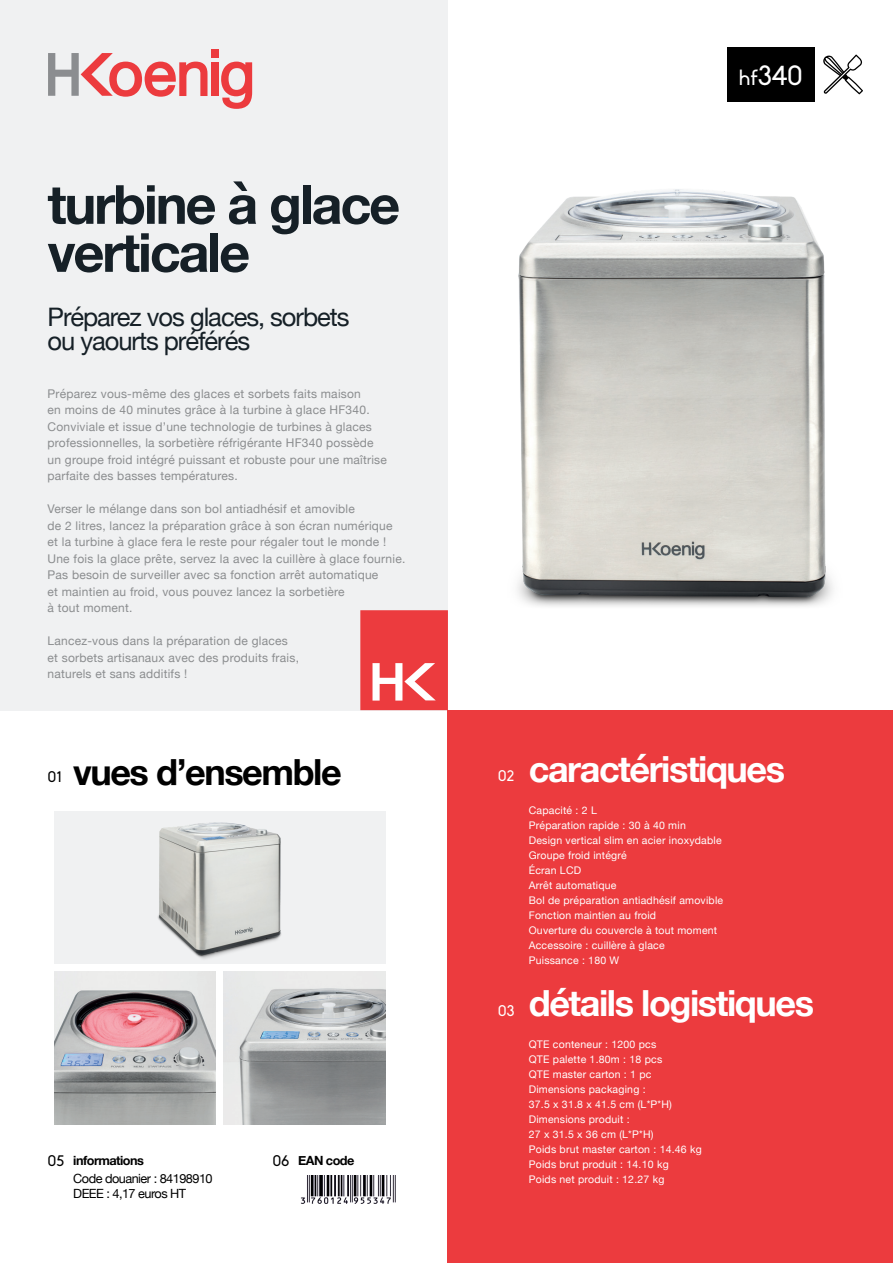
<style>
.page{position:relative;width:893px;height:1263px;background:#fff}
.page>*{position:absolute;margin:0;border:0;box-sizing:border-box;transform-origin:0 0}
.t1{font:700 54px/48px "Helvetica Neue";letter-spacing:-.04em;color:#162027}
.t2{font:700 36px "Helvetica Neue";letter-spacing:-.04em;color:#fff}
.t3{font:700 36px "Helvetica Neue";letter-spacing:-.04em;color:#000}
.t4{font:27px "Biko";color:#fff}
.t5{font:25.5px/24px "Helvetica Neue";letter-spacing:-.04em;color:#162027}
.t6{font:15px "Biko";color:#000}
.t7{font:15px "Biko";color:#fff}
.t8{font:12.75px/15.3px "Helvetica Neue";letter-spacing:-.04em;color:#000}
.t9{font:700 12.75px "Helvetica Neue";letter-spacing:-.04em;color:#000}
.t10{font:12px/16.5px "Helvetica Neue";letter-spacing:.02em;color:#8b8d8f}
.t11{font:10.5px/15px "Helvetica Neue";letter-spacing:.02em;color:#fff}
.s1{font-size:21px}
</style>
<div class="page">
<div style="left:0;top:0;width:448px;height:710px;background:#f0f1f2"></div>
<div style="left:448px;top:710px;width:445px;height:553px;background:#ec3b3e"></div>
<div style="left:727px;top:48px;width:88px;height:54px;background:#000"></div>
<svg style="left:823px;top:55px;width:40px;height:39px"></svg>
<svg style="left:360px;top:610px;width:88px;height:100px;background:#ee5355"></svg>
<div style="left:211px;top:49px;width:7px;height:8px;background:#ec3b3e"></div>
<div style="left:211px;top:62px;width:7px;height:34px;background:#ec3b3e"></div>
<svg style="left:48px;top:53px;width:159px;height:44px"></svg>
<svg style="left:221px;top:62px;width:31px;height:47px"></svg>
<img style="left:301px;top:1175px;width:95px;height:29px">
<img style="left:224px;top:972px;width:162px;height:152px">
<img style="left:54px;top:972px;width:162px;height:152px">
<div style="left:54px;top:811px;width:332px;height:152px;background:#f0f1f2"></div>
<img style="left:158px;top:822px;width:123px;height:137px">
<img style="left:517px;top:189px;width:316px;height:418px">
<h3 class="t4" style="left:739px;top:60px;width:65px"><span class="s1">hf</span>340</h3>
<h1 class="t1" style="left:48px;top:182px;width:354px">turbine à glace verticale</h1>
<h3 class="t5" style="left:48px;top:307px;width:304px">Préparez vos glaces, sorbets ou yaourts préférés</h3>
<p class="t10" style="left:48px;top:386px;width:341px">Préparez vous-même des glaces et sorbets faits maison<br>en moins de 40 minutes grâce à la turbine à glace HF340.<br>Conviviale et issue d’une technologie de turbines à glaces professionnelles, la sorbetière réfrigérante HF340 possède un groupe froid intégré puissant et robuste pour une maîtrise parfaite des basses températures.</p>
<p class="t10" style="left:48px;top:501px;width:359px">Verser le mélange dans son bol antiadhésif et amovible<br>de 2 litres, lancez la préparation grâce à son écran numérique et la turbine à glace fera le reste pour régaler tout le monde !<br>Une fois la glace prête, servez la avec la cuillère à glace fournie.<br>Pas besoin de surveiller avec sa fonction arrêt automatique<br>et maintien au froid, vous pouvez lancez la sorbetière<br>à tout moment.</p>
<p class="t10" style="left:48px;top:633px;width:253px">Lancez-vous dans la préparation de glaces et sorbets artisanaux avec des produits frais, naturels et sans additifs !</p>
<h2 class="t3" style="left:73px;top:743px;width:270px">vues d’ensemble</h2>
<p class="t6" style="left:48px;top:769px;width:16px">01</p>
<p class="t7" style="left:498px;top:768px;width:18px">02</p>
<p class="t6" style="left:48px;top:1152px;width:18px">05</p>
<p class="t6" style="left:272px;top:1152px;width:18px">06</p>
<p class="t9" style="left:73px;top:1150px;width:72px">informations</p>
<p class="t8" style="left:73px;top:1172px;width:141px">Code douanier : 84198910<br>DEEE : 4,17 euros HT</p>
<p class="t9" style="left:298px;top:1150px;width:58px">EAN code</p>
<p class="t7" style="left:498px;top:1002px;width:18px">03</p>
<h2 class="t2" style="left:529px;top:741px;width:258px">caractéristiques</h2>
<p class="t11" style="left:529px;top:803px;width:196px">Capacité : 2 L<br>Préparation rapide : 30 à 40 min<br>Design vertical slim en acier inoxydable<br>Groupe froid intégré<br>Écran LCD<br>Arrêt automatique<br>Bol de préparation antiadhésif amovible<br>Fonction maintien au froid<br>Ouverture du couvercle à tout moment<br>Accessoire : cuillère à glace<br>Puissance : 180 W</p>
<h2 class="t2" style="left:529px;top:975px;width:287px">détails logistiques</h2>
<p class="t11" style="left:529px;top:1037px;width:175px">QTE conteneur : 1200 pcs<br>QTE palette 1.80m : 18 pcs<br>QTE master carton : 1 pc<br>Dimensions packaging :<br>37.5 x 31.8 x 41.5 cm (L*P*H)<br>Dimensions produit :<br>27 x 31.5 x 36 cm (L*P*H)<br>Poids brut master carton : 14.46 kg<br>Poids brut produit : 14.10 kg<br>Poids net produit : 12.27 kg</p>
</div>
